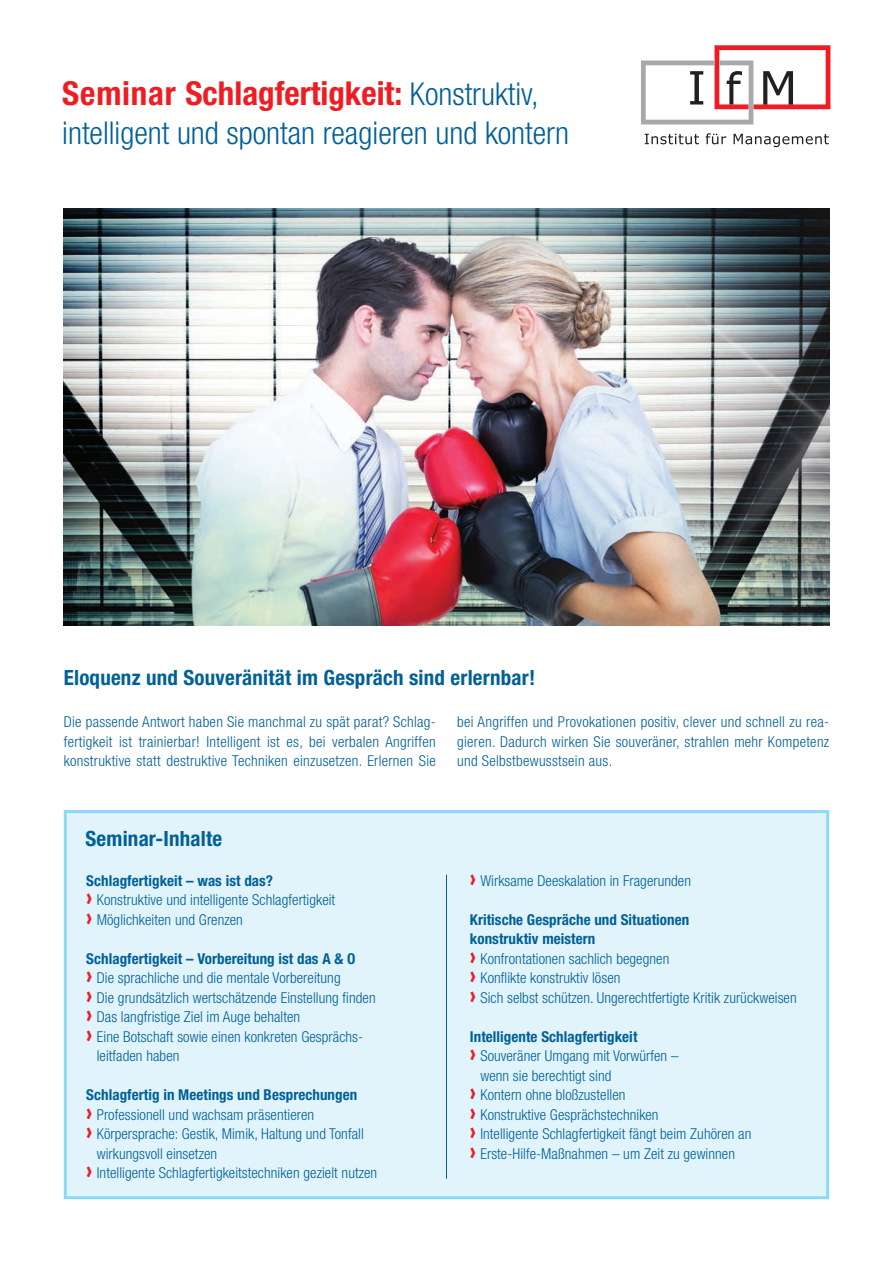
<style>
.page{position:relative;width:893px;height:1263px;background:#fff}
.page>*{position:absolute;margin:0;border:0;box-sizing:border-box;transform-origin:0 0}
.t1{font:700 condensed 33px "Helvetica Neue LT Pro";color:#ee1d23}
.t2{font:300 condensed 31.5px "Helvetica Neue LT Pro";color:#016096}
.t3{font:700 condensed 21px "Helvetica Neue LT Pro";letter-spacing:.01em;color:#016096}
.t4{font:300 condensed 15px/19.5px "Helvetica Neue LT Pro";letter-spacing:.005em;color:#016096;text-align:justify}
.t5{font:700 condensed 15px "Helvetica Neue LT Pro";letter-spacing:.005em;color:#016096}
.s1{font-weight:300;font-size:31.5px;color:#016096}
.s2{font-weight:700}
.s3{font-family:"Avenir Next Condensed";font-weight:800;font-stretch:normal;font-size:22.5px;color:#ee1d23}
</style>
<div class="page">
<img style="left:64px;top:208px;width:765px;height:418px">
<div style="left:64px;top:810px;width:765px;height:389px;background:#e1f4fc;border:3px solid #8dd7f7"></div>
<hr style="left:446px;top:875px;width:1px;height:304px;background:#016096">
<svg style="left:645px;top:134px;width:54px;height:10px"></svg>
<svg style="left:706px;top:133px;width:20px;height:11px"></svg>
<svg style="left:734px;top:134px;width:95px;height:13px"></svg>
<svg style="left:641px;top:45px;width:189px;height:79px"></svg>
<h1 class="t1" style="left:62px;top:73px;width:478px">Seminar Schlagfertigkeit: <span class="s1">Konstruktiv,</span></h1>
<h2 class="t2" style="left:62px;top:114px;width:508px">intelligent und spontan reagieren und kontern</h2>
<h3 class="t3" style="left:64px;top:665px;width:473px">Eloquenz und Souveränität im Gespräch sind erlernbar!</h3>
<p class="t4" style="left:64px;top:712px;width:374px">Die passende Antwort haben Sie manchmal zu spät parat? Schlag&shy;fertigkeit ist trainierbar! Intelligent ist es, bei verbalen Angriffen konstruktive statt destruktive Techniken einzusetzen. Erlernen Sie</p>
<p class="t4" style="left:457px;top:712px;width:374px">bei Angriffen und Provokationen positiv, clever und schnell zu rea&shy;gieren. Dadurch wirken Sie souveräner, strahlen mehr Kompetenz und Selbstbewusstsein aus.</p>
<h3 class="t3" style="left:86px;top:826px;width:138px">Seminar-Inhalte</h3>
<p class="t4" style="left:86px;top:870px;width:250px;text-align:left"><span class="s2">Schlagfertigkeit – was ist das?<br></span><span class="s3">›</span> Konstruktive und intelligente Schlagfertigkeit <span class="s3">›</span> Möglichkeiten und Grenzen</p>
<p class="t5" style="left:86px;top:949px;width:271px">Schlagfertigkeit – Vorbereitung ist das A &amp; O</p>
<p class="t4" style="left:86px;top:968px;width:256px"><span class="s3">›</span> Die sprachliche und die mentale Vorbereitung</p>
<p class="t4" style="left:86px;top:987px;width:291px"><span class="s3">›</span> Die grundsätzlich wertschätzende Einstellung finden</p>
<p class="t4" style="left:86px;top:1007px;width:215px"><span class="s3">›</span> Das langfristige Ziel im Auge behalten</p>
<p class="t4" style="left:86px;top:1026px;width:278px"><span class="s3">›</span> Eine Botschaft sowie einen konkreten Gesprächs-</p>
<p class="t4" style="left:97px;top:1046px;width:84px">leitfaden haben</p>
<p class="t5" style="left:86px;top:1086px;width:273px">Schlagfertig in Meetings und Besprechungen</p>
<p class="t4" style="left:86px;top:1104px;width:229px"><span class="s3">›</span> Professionell und wachsam präsentieren</p>
<p class="t4" style="left:86px;top:1124px;width:279px"><span class="s3">›</span> Körpersprache: Gestik, Mimik, Haltung und Tonfall</p>
<p class="t4" style="left:97px;top:1143px;width:122px">wirkungsvoll einsetzen</p>
<p class="t4" style="left:86px;top:1163px;width:292px"><span class="s3">›</span> Intelligente Schlagfertigkeitstechniken gezielt nutzen</p>
<p class="t4" style="left:470px;top:871px;width:223px"><span class="s3">›</span> Wirksame Deeskalation in Fragerunden</p>
<p class="t4" style="left:470px;top:910px;width:328px;text-align:left"><span class="s2">Kritische Gespräche und Situationen<br>konstruktiv meistern<br></span><span class="s3">›</span> Konfrontationen sachlich begegnen<br><span class="s3">›</span> Konflikte konstruktiv lösen<br><span class="s3">›</span> Sich selbst schützen. Ungerechtfertigte Kritik zurückweisen</p>
<p class="t5" style="left:470px;top:1027px;width:169px">Intelligente Schlagfertigkeit</p>
<p class="t4" style="left:470px;top:1046px;width:210px"><span class="s3">›</span> Souveräner Umgang mit Vorwürfen –</p>
<p class="t4" style="left:480px;top:1066px;width:133px">wenn sie berechtigt sind</p>
<p class="t4" style="left:470px;top:1085px;width:157px"><span class="s3">›</span> Kontern ohne bloßzustellen</p>
<p class="t4" style="left:470px;top:1105px;width:190px"><span class="s3">›</span> Konstruktive Gesprächstechniken</p>
<p class="t4" style="left:470px;top:1124px;width:283px"><span class="s3">›</span> Intelligente Schlagfertigkeit fängt beim Zuhören an</p>
<p class="t4" style="left:470px;top:1144px;width:267px"><span class="s3">›</span> Erste-Hilfe-Maßnahmen – um Zeit zu gewinnen</p>
</div>
